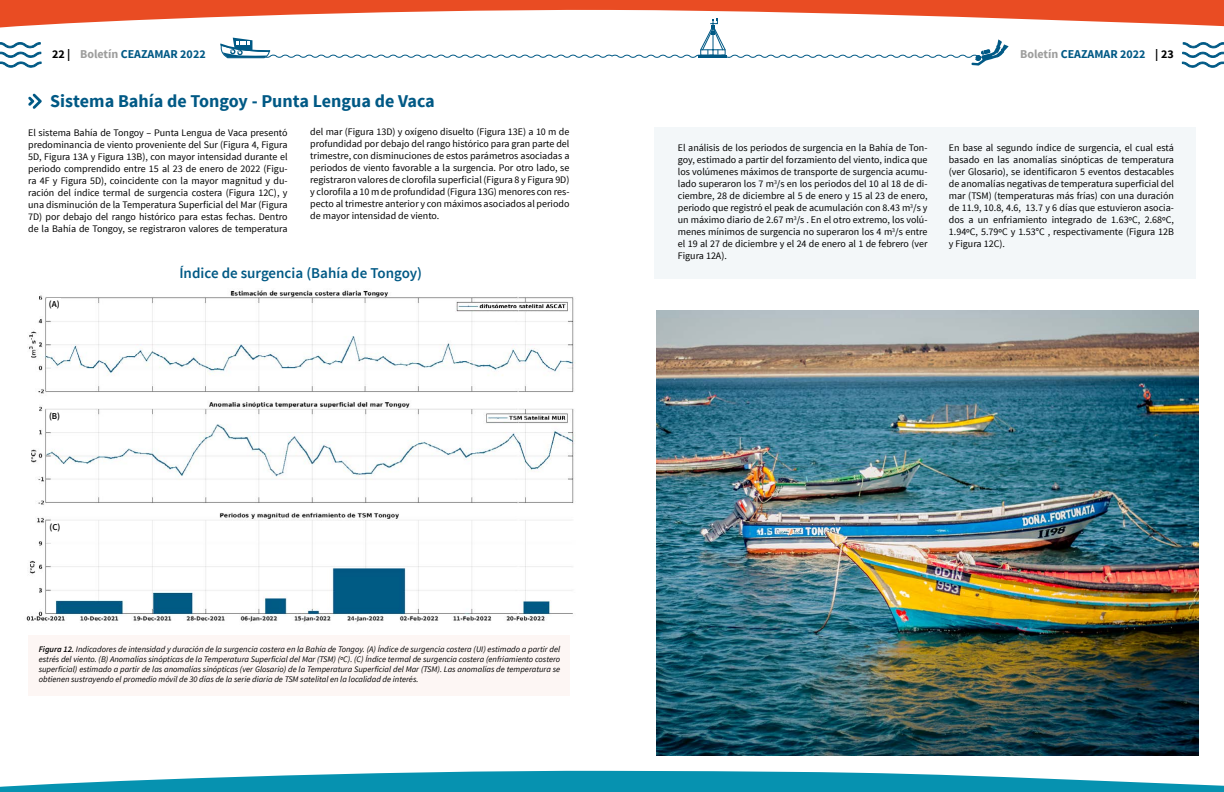
<style>
.page{position:relative;width:1224px;height:792px;background:#fff}
.page>*{position:absolute;margin:0;border:0;box-sizing:border-box;transform-origin:0 0}
.t1{font:700 18px "Source Sans Pro";color:#005985}
.t2{font:600 15px "Source Sans Pro";color:#005985}
.t3{font:700 12px "Source Sans Pro";color:#005985}
.t4{font:10px/12px "Source Sans Pro";color:#000;text-align:justify}
.t5{font:600 9px "Source Sans Pro";color:#000}
.t6{font:italic 8.5px/10px "Source Sans Pro";color:#000;text-align:justify}
.s1{color:#000}
.s2{color:#9d9d9c}
.s3{font-weight:600}
</style>
<div class="page">
<img style="left:26px;top:290px;width:549px;height:332px">
<svg style="left:0;top:770px;width:1224px;height:22px"></svg>
<svg style="left:0;top:0;width:1224px;height:68px"></svg>
<div style="left:29px;top:635px;width:541px;height:60px;background:#fdf6f4"></div>
<div style="left:655px;top:127px;width:541px;height:152px;background:#f3f7f9"></div>
<svg style="left:28px;top:94px;width:14px;height:15px"></svg>
<div style="left:47px;top:298px;width:14px;height:12px;background:#fff"></div>
<div style="left:48px;top:410px;width:14px;height:12px;background:#fff"></div>
<div style="left:48px;top:521px;width:14px;height:12px;background:#fff"></div>
<img style="left:657px;top:311px;width:541px;height:444px">
<p class="t3" style="left:52px;top:46px;width:155px"><span class="s1">22 |</span> <span class="s2">Boletín</span> CEAZAMAR 2022</p>
<p class="t3" style="left:1020px;top:46px;width:155px"><span class="s2">Boletín</span> CEAZAMAR 2022 <span class="s1">| 23</span></p>
<h1 class="t1" style="left:50px;top:90px;width:386px">Sistema Bahía de Tongoy - Punta Lengua de Vaca</h1>
<p class="t4" style="left:28px;top:127px;width:261px">El sistema Bahía de Tongoy – Punta Lengua de Vaca presentó predominancia de viento proveniente del Sur (Figura 4, Figura 5D, Figura 13A y Figura 13B), con mayor intensidad durante el periodo comprendido entre 15 al 23 de enero de 2022 (Figu&shy;ra 4F y Figura 5D), coincidente con la mayor magnitud y du&shy;ración del índice termal de surgencia costera (Figura 12C), y una disminución de la Temperatura Superficial del Mar (Figura 7D) por debajo del rango histórico para estas fechas. Dentro de la Bahía de Tongoy, se registraron valores de temperatura</p>
<p class="t4" style="left:310px;top:126px;width:261px">del mar (Figura 13D) y oxígeno disuelto (Figura 13E) a 10 m de profundidad por debajo del rango histórico para gran parte del trimestre, con disminuciones de estos parámetros asociadas a periodos de viento favorable a la surgencia. Por otro lado, se registraron valores de clorofila superficial (Figura 8 y Figura 9D) y clorofila a 10 m de profundidad (Figura 13G) menores con res&shy;pecto al trimestre anterior y con máximos asociados al periodo de mayor intensidad de viento.</p>
<p class="t5" style="left:49px;top:298px;width:12px">(A)</p>
<p class="t5" style="left:49px;top:410px;width:13px">(B)</p>
<p class="t5" style="left:50px;top:521px;width:12px">(C)</p>
<h2 class="t2" style="left:179px;top:264px;width:244px">Índice de surgencia (Bahía de Tongoy)</h2>
<p class="t6" style="left:39px;top:644px;width:523px"><span class="s3">Figura 12.</span> Indicadores de intensidad y duración de la surgencia costera en la Bahía de Tongoy. (A) Índice de surgencia costera (UI) estimado a partir del estrés del viento. (B) Anomalías sinópticas de la Temperatura Superficial del Mar (TSM) (ºC). (C) Índice termal de surgencia costera (enfriamiento costero superficial) estimado a partir de las anomalías sinópticas (ver Glosario) de la Temperatura Superficial del Mar (TSM). Las anomalías de temperatura se obtienen sustrayendo el promedio móvil de 30 días de la serie diaria de TSM satelital en la localidad de interés.</p>
<p class="t4" style="left:678px;top:142px;width:251px">El análisis de los periodos de surgencia en la Bahía de Ton&shy;goy, estimado a partir del forzamiento del viento, indica que los volúmenes máximos de transporte de surgencia acumu&shy;lado superaron los 7 m<sup>3</sup>/s en los periodos del 10 al 18 de di&shy;ciembre, 28 de diciembre al 5 de enero y 15 al 23 de enero, periodo que registró el peak de acumulación con 8.43 m<sup>3</sup>/s y un máximo diario de 2.67 m<sup>3</sup>/s . En el otro extremo, los volú&shy;menes mínimos de surgencia no superaron los 4 m<sup>3</sup>/s entre el 19 al 27 de diciembre y el 24 de enero al 1 de febrero (ver Figura 12A).</p>
<p class="t4" style="left:949px;top:142px;width:227px">En base al segundo índice de surgencia, el cual está basado en las anomalías sinópticas de temperatura (ver Glosario), se identificaron 5 eventos destacables de anomalías negativas de temperatura superficial del mar (TSM) (temperaturas más frías) con una duración de 11.9, 10.8, 4.6, 13.7 y 6 días que estuvieron asocia&shy;dos a un enfriamiento integrado de 1.63ºC, 2.68ºC, 1.94ºC, 5.79ºC y 1.53°C , respectivamente (Figura 12B y Figura 12C).</p>
</div>
